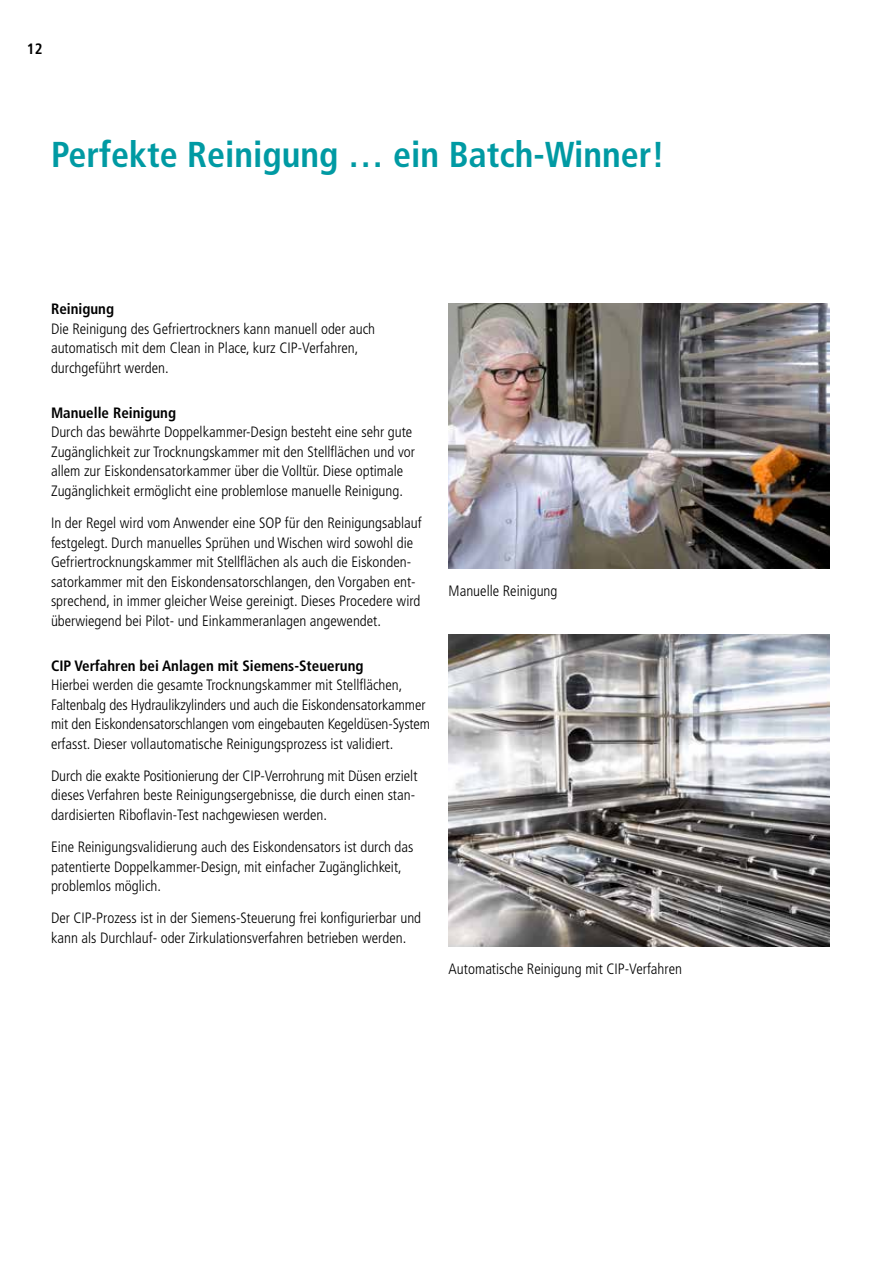
<style>
.page{position:relative;width:893px;height:1263px;background:#fff}
.page>*{position:absolute;margin:0;border:0;box-sizing:border-box;transform-origin:0 0}
.t1{font:700 condensed 36px "Frutiger";color:#009aa3}
.t2{font:300 condensed 15px/19.5px "Frutiger";color:#000}
.t3{font:700 condensed 15px "Frutiger";color:#000}
</style>
<div class="page">
<img style="left:449px;top:303px;width:380px;height:266px">
<img style="left:449px;top:634px;width:380px;height:312px">
<p class="t3" style="left:27px;top:42px;width:17px">12</p>
<h1 class="t1" style="left:51px;top:139px;width:615px">Perfekte Reinigung … ein Batch-Winner!</h1>
<p class="t3" style="left:51px;top:303px;width:65px">Reinigung</p>
<p class="t2" style="left:51px;top:320px;width:326px">Die Reinigung des Gefriertrockners kann manuell oder auch automatisch mit dem Clean in Place, kurz CIP-Verfahren, durchgeführt werden.</p>
<p class="t3" style="left:51px;top:406px;width:127px">Manuelle Reinigung</p>
<p class="t2" style="left:51px;top:424px;width:365px">Durch das bewährte Doppelkammer-Design besteht eine sehr gute Zugänglichkeit zur Trocknungskammer mit den Stellflächen und vor allem zur Eiskondensatorkammer über die Volltür. Diese optimale Zugänglichkeit ermöglicht eine problemlose manuelle Reinigung.</p>
<p class="t2" style="left:51px;top:514px;width:372px">In der Regel wird vom Anwender eine SOP für den Reinigungsablauf festgelegt. Durch manuelles Sprühen und Wischen wird sowohl die Gefriertrocknungskammer mit Stellflächen als auch die Eiskonden&shy;satorkammer mit den Eiskondensatorschlangen, den Vorgaben ent&shy;sprechend, in immer gleicher Weise gereinigt. Dieses Procedere wird überwiegend bei Pilot- und Einkammeranlagen angewendet.</p>
<p class="t3" style="left:51px;top:659px;width:314px">CIP Verfahren bei Anlagen mit Siemens-Steuerung</p>
<p class="t2" style="left:51px;top:676px;width:380px">Hierbei werden die gesamte Trocknungskammer mit Stellflächen, Faltenbalg des Hydraulikzylinders und auch die Eiskondensatorkammer mit den Eiskondensatorschlangen vom eingebauten Kegeldüsen-System erfasst. Dieser vollautomatische Reinigungsprozess ist validiert.</p>
<p class="t2" style="left:51px;top:767px;width:368px">Durch die exakte Positionierung der CIP-Verrohrung mit Düsen erzielt dieses Verfahren beste Reinigungsergebnisse, die durch einen stan&shy;dardisierten Riboflavin-Test nachgewiesen werden.</p>
<p class="t2" style="left:51px;top:838px;width:364px">Eine Reinigungsvalidierung auch des Eiskondensators ist durch das patentierte Doppelkammer-Design, mit einfacher Zugänglichkeit, problemlos möglich.</p>
<p class="t2" style="left:51px;top:910px;width:372px">Der CIP-Prozess ist in der Siemens-Steuerung frei konfigurierbar und kann als Durchlauf- oder Zirkulationsverfahren betrieben werden.</p>
<p class="t2" style="left:449px;top:582px;width:110px">Manuelle Reinigung</p>
<p class="t2" style="left:449px;top:960px;width:235px">Automatische Reinigung mit CIP-Verfahren</p>
</div>
